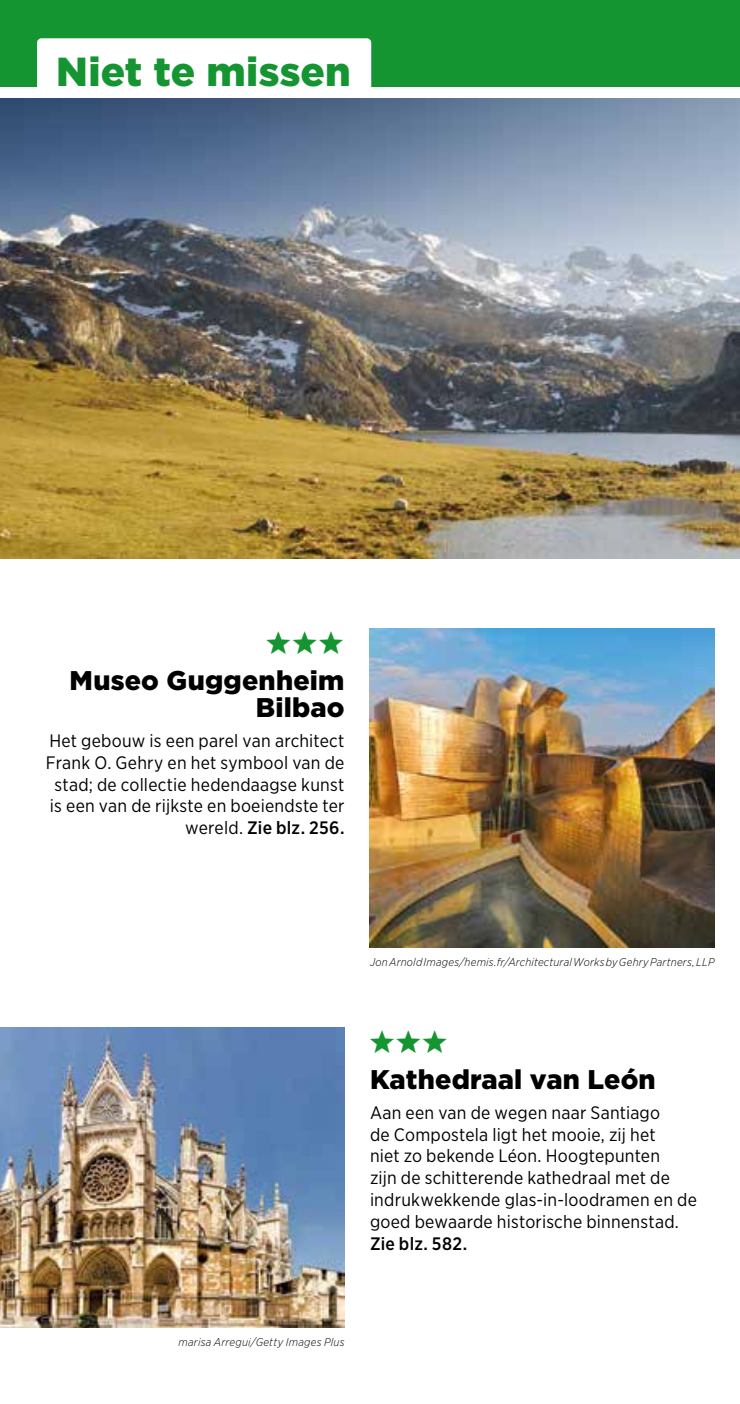
<style>
.page{position:relative;width:740px;height:1404px;background:#fff}
.page>*{position:absolute;margin:0;border:0;box-sizing:border-box;transform-origin:0 0}
.t1{font:900 40.5px "Gotham";letter-spacing:.005em;color:#159432}
.t2{font:38.25px "Michelin";letter-spacing:.03em;color:#159432}
.t3{font:900 27px/27px "Gotham";letter-spacing:.01em;color:#000;text-align:right}
.t4{font:18px/21.8px "Gotham Narrow";letter-spacing:.015em;color:#000}
.t5{font:500 18px "Gotham Narrow";letter-spacing:.015em;color:#000}
.t6{font:italic 300 11.25px "Gotham Narrow";letter-spacing:.02em;color:#000}
.s1{font-weight:500}
</style>
<div class="page">
<img style="left:0;top:99px;width:740px;height:459px">
<img style="left:370px;top:628px;width:344px;height:319px">
<img style="left:0;top:1027px;width:344px;height:300px">
<div style="left:0;top:0;width:740px;height:86px;background:#159432"></div>
<div style="left:37px;top:38px;width:334px;height:48px;background:#fff"></div>
<h1 class="t1" style="left:56px;top:44px;width:296px">Niet te missen</h1>
<h2 class="t2" style="left:266px;top:617px;width:80px">aaa</h2>
<h3 class="t3" style="left:70px;top:666px;width:276px">Museo Guggenheim<br>Bilbao</h3>
<p class="t4" style="left:46px;top:729px;width:300px;text-align:right">Het gebouw is een parel van architect Frank O. Gehry en het symbool van de stad; de collectie hedendaagse kunst is een van de rijkste en boeiendste ter wereld. <span class="s1">Zie blz. 256.</span></p>
<p class="t6" style="left:370px;top:955px;width:346px">Jon Arnold Images/hemis.fr/Architectural Works by Gehry Partners, LLP</p>
<h2 class="t2" style="left:370px;top:1016px;width:80px">aaa</h2>
<h3 class="t3" style="left:370px;top:1065px;width:287px">Kathedraal van León</h3>
<p class="t4" style="left:370px;top:1101px;width:328px">Aan een van de wegen naar Santiago<br>de Compostela ligt het mooie, zij het<br>niet zo bekende Léon. Hoogtepunten<br>zijn de schitterende kathedraal met de indrukwekkende glas-in-loodramen en de goed bewaarde historische binnenstad.</p>
<p class="t5" style="left:370px;top:1231px;width:99px">Zie blz. 582.</p>
<p class="t6" style="left:179px;top:1334px;width:167px">marisa Arregui/Getty Images Plus</p>
</div>
